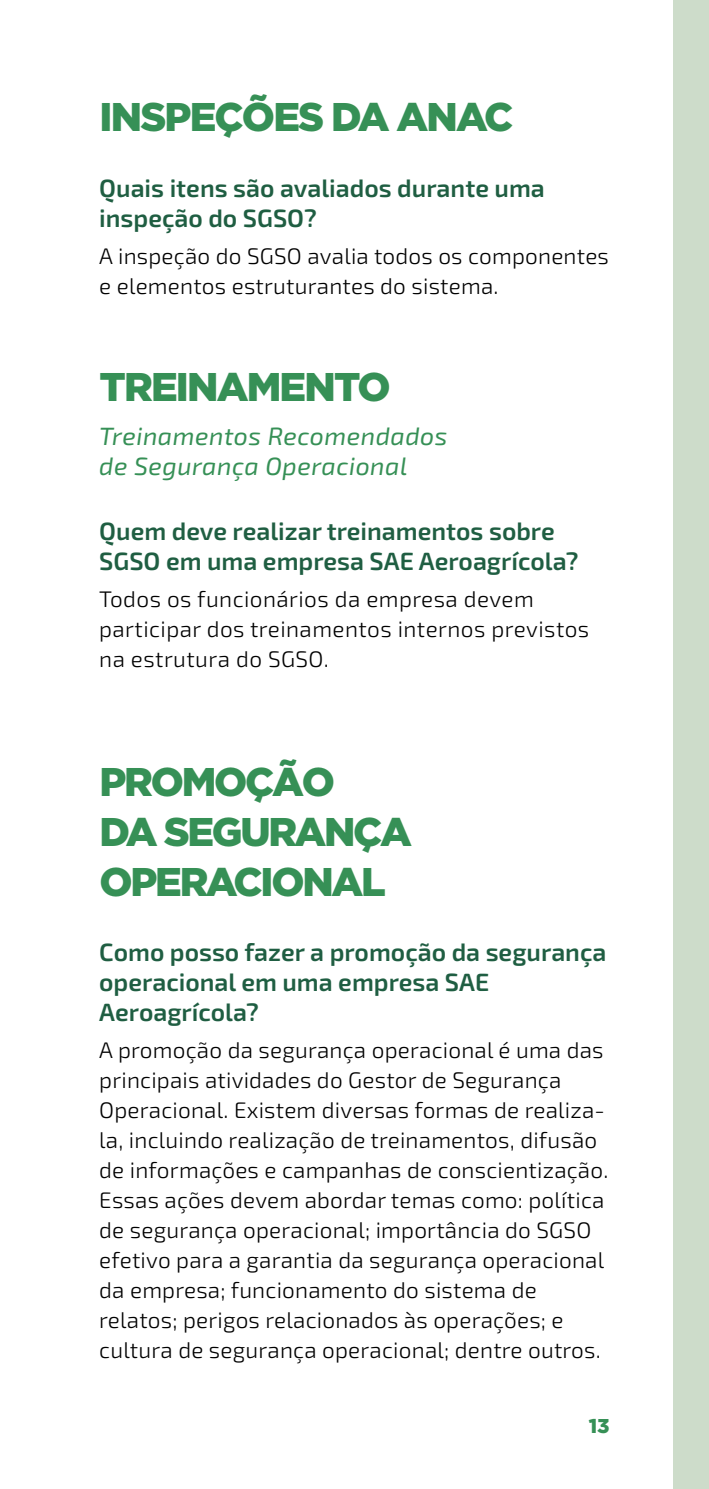
<style>
.page{position:relative;width:709px;height:1489px;background:#fff}
.page>*{position:absolute;margin:0;border:0;box-sizing:border-box;transform-origin:0 0}
.t1{font:900 40px/50px "Gotham HTF";letter-spacing:-.055em;color:#369056}
.t2{font:600 25px/30px "Exo 2";color:#1f5e42}
.t3{font:italic 25px/30px "Exo 2";letter-spacing:.02em;color:#369056}
.t4{font:300 22.5px/30px "Exo 2";letter-spacing:.01em;color:#000}
.t5{font:900 20px "Gotham HTF";color:#369056}
</style>
<div class="page">
<div style="left:673px;top:0;width:36px;height:1488px;background:#cddcca"></div>
<h1 class="t1" style="left:99px;top:91px;width:415px">INSPEÇÕES DA ANAC</h1>
<p class="t2" style="left:99px;top:173px;width:447px">Quais itens são avaliados durante uma inspeção do SGSO?</p>
<p class="t4" style="left:99px;top:241px;width:511px">A inspeção do SGSO avalia todos os componentes e elementos estruturantes do sistema.</p>
<h1 class="t1" style="left:99px;top:360px;width:292px">TREINAMENTO</h1>
<p class="t3" style="left:99px;top:421px;width:350px">Treinamentos Recomendados de Segurança Operacional</p>
<p class="t2" style="left:99px;top:517px;width:481px">Quem deve realizar treinamentos sobre<br>SGSO em uma empresa SAE Aeroagrícola?</p>
<p class="t4" style="left:99px;top:585px;width:491px">Todos os funcionários da empresa devem participar dos treinamentos internos previstos na estrutura do SGSO.</p>
<h1 class="t1" style="left:99px;top:755px;width:314px">PROMOÇÃO<br>DA SEGURANÇA<br>OPERACIONAL</h1>
<p class="t2" style="left:99px;top:937px;width:508px">Como posso fazer a promoção da segurança operacional em uma empresa SAE<br>Aeroagrícola?</p>
<p class="t4" style="left:99px;top:1035px;width:510px">A promoção da segurança operacional é uma das principais atividades do Gestor de Segurança Operacional. Existem diversas formas de realiza&shy;la, incluindo realização de treinamentos, difusão de informações e campanhas de conscientização.<br>Essas ações devem abordar temas como: política de segurança operacional; importância do SGSO efetivo para a garantia da segurança operacional da empresa; funcionamento do sistema de relatos; perigos relacionados às operações; e cultura de segurança operacional; dentre outros.</p>
<p class="t5" style="left:589px;top:1414px;width:22px">13</p>
</div>
